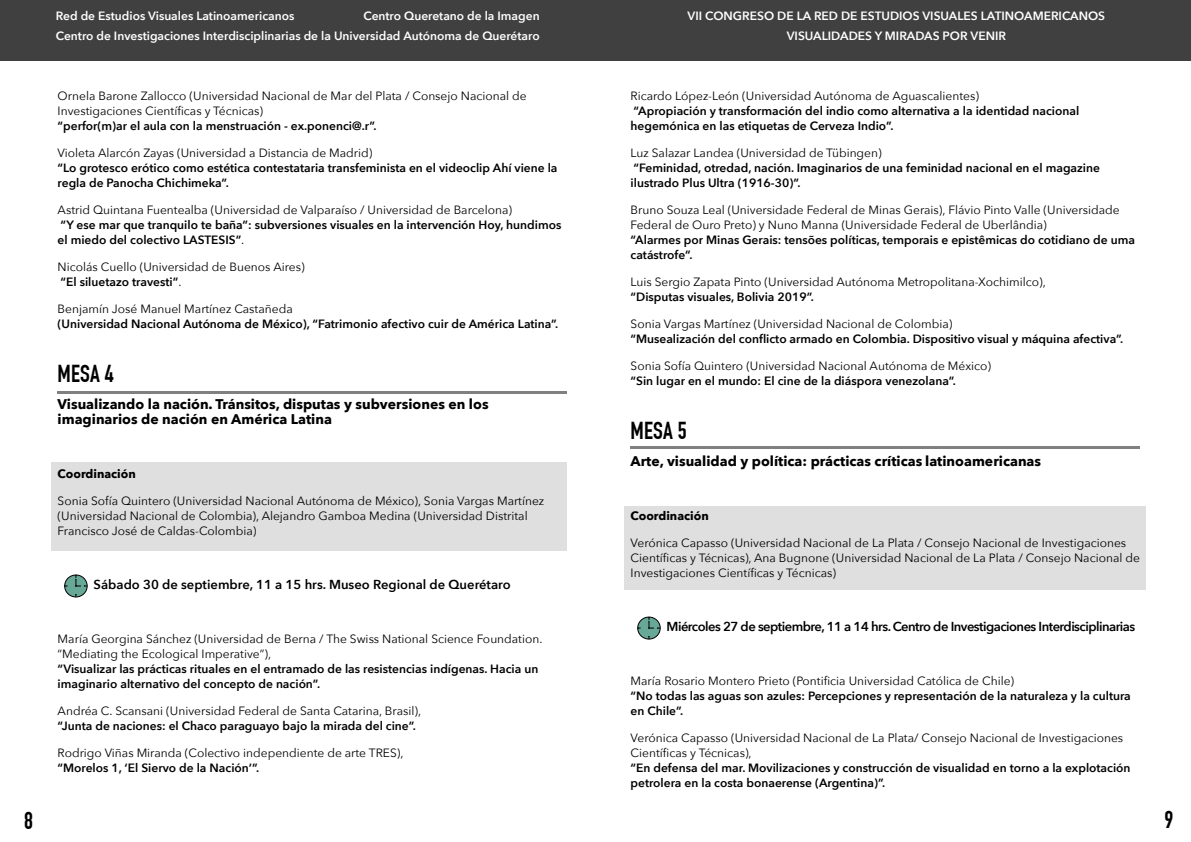
<style>
.page{position:relative;width:1191px;height:842px;background:#fff}
.page>*{position:absolute;margin:0;border:0;box-sizing:border-box;transform-origin:0 0}
.t1{font:700 24px "DIN Condensed";letter-spacing:.01em;color:#000}
.t2{font:700 14px/15px "Avenir Next";color:#000}
.t3{font:600 13px "Avenir Next";letter-spacing:-.04em;color:#000}
.t4{font:600 13px "Avenir Next";color:#000}
.t5{font:12px/15px "Avenir Next";color:#000}
.t6{font:600 12px/15px "Avenir Next";color:#000}
.t7{font:600 12px/20px "Avenir Next";color:#fff;text-align:center}
.t8{font:700 12px "Avenir Next";color:#000}
.s1{font-weight:400}
.s2{font-weight:600}
</style>
<div class="page">
<div style="left:595px;top:0;width:596px;height:61px;background:#404040"></div>
<hr style="left:630px;top:446px;width:510px;height:3px;background:#808080">
<div style="left:624px;top:506px;width:522px;height:84px;background:#dfdfdf"></div>
<div style="left:0;top:0;width:595px;height:61px;background:#404040"></div>
<hr style="left:58px;top:391px;width:509px;height:3px;background:#808080">
<div style="left:51px;top:462px;width:516px;height:88px;background:#dfdfdf"></div>
<div style="left:64px;top:575px;width:24px;height:22px;background:#67a897;border:1px solid #000;border-radius:50%"></div>
<svg style="left:75px;top:575px;width:12px;height:12px"></svg>
<div style="left:637px;top:617px;width:23px;height:22px;background:#67a897;border:1px solid #000;border-radius:50%"></div>
<svg style="left:648px;top:617px;width:12px;height:12px"></svg>
<h1 class="t1" style="left:24px;top:812px;width:10px">8</h1>
<p class="t7" style="left:56px;top:6px;width:485px;text-align:right">Centro Queretano de la Imagen<br>Centro de Investigaciones Interdisciplinarias de la Universidad Autónoma de Querétaro</p>
<p class="t7" style="left:56px;top:6px;width:240px">Red de Estudios Visuales Latinoamericanos</p>
<p class="t5" style="left:58px;top:89px;width:470px">Ornela Barone Zallocco (Universidad Nacional de Mar del Plata / Consejo Nacional de<br>Investigaciones Científicas y Técnicas)</p>
<p class="t6" style="left:58px;top:119px;width:320px">“perfor(m)ar el aula con la menstruación - ex.ponenci@.r”.</p>
<p class="t5" style="left:58px;top:146px;width:316px">Violeta Alarcón Zayas (Universidad a Distancia de Madrid)</p>
<p class="t6" style="left:58px;top:161px;width:501px">“Lo grotesco erótico como estética contestataria transfeminista en el videoclip Ahí viene la regla de Panocha Chichimeka”.</p>
<p class="t5" style="left:58px;top:203px;width:456px">Astrid Quintana Fuentealba (Universidad de Valparaíso / Universidad de Barcelona)</p>
<p class="t6" style="left:58px;top:218px;width:505px">“Y ese mar que tranquilo te baña”: subversiones visuales en la intervención Hoy, hundimos el miedo del colectivo LASTESIS”<span class="s1">.</span></p>
<p class="t5" style="left:58px;top:260px;width:248px">Nicolás Cuello (Universidad de Buenos Aires) <span class="s2">“El siluetazo travesti”</span>.</p>
<p class="t5" style="left:58px;top:302px;width:237px">Benjamín José Manuel Martínez Castañeda</p>
<p class="t6" style="left:58px;top:317px;width:502px">(Universidad Nacional Autónoma de México), “Fatrimonio afectivo cuir de América Latina”.</p>
<h1 class="t1" style="left:58px;top:365px;width:58px">MESA 4</h1>
<p class="t2" style="left:58px;top:397px;width:432px">Visualizando la nación. Tránsitos, disputas y subversiones en los imaginarios de nación en América Latina</p>
<p class="t8" style="left:58px;top:466px;width:80px">Coordinación</p>
<p class="t5" style="left:58px;top:494px;width:488px">Sonia Sofía Quintero (Universidad Nacional Autónoma de México), Sonia Vargas Martínez (Universidad Nacional de Colombia), Alejandro Gamboa Medina (Universidad Distrital<br>Francisco José de Caldas-Colombia)</p>
<p class="t4" style="left:94px;top:576px;width:418px">Sábado 30 de septiembre, 11 a 15 hrs. Museo Regional de Querétaro</p>
<p class="t5" style="left:58px;top:632px;width:486px">María Georgina Sánchez (Universidad de Berna / The Swiss National Science Foundation. “Mediating the Ecological Imperative”),</p>
<p class="t6" style="left:58px;top:662px;width:482px">“Visualizar las prácticas rituales en el entramado de las resistencias indígenas. Hacia un imaginario alternativo del concepto de nación”.</p>
<p class="t5" style="left:58px;top:704px;width:365px">Andréa C. Scansani (Universidad Federal de Santa Catarina, Brasil),</p>
<p class="t6" style="left:58px;top:719px;width:360px">“Junta de naciones: el Chaco paraguayo bajo la mirada del cine”.</p>
<p class="t5" style="left:58px;top:746px;width:347px">Rodrigo Viñas Miranda (Colectivo independiente de arte TRES),</p>
<p class="t6" style="left:58px;top:761px;width:203px">“Morelos 1, ‘El Siervo de la Nación’”.</p>
<p class="t7" style="left:687px;top:6px;width:419px">VII CONGRESO DE LA RED DE ESTUDIOS VISUALES LATINOAMERICANOS<br>VISUALIDADES Y MIRADAS POR VENIR</p>
<p class="t5" style="left:630px;top:89px;width:350px">Ricardo López-León (Universidad Autónoma de Aguascalientes)</p>
<p class="t6" style="left:630px;top:104px;width:450px">“Apropiación y transformación del indio como alternativa a la identidad nacional hegemónica en las etiquetas de Cerveza Indio”.</p>
<p class="t5" style="left:630px;top:146px;width:252px">Luz Salazar Landea (Universidad de Tübingen)</p>
<p class="t6" style="left:630px;top:161px;width:471px">“Feminidad, otredad, nación. Imaginarios de una feminidad nacional en el magazine ilustrado Plus Ultra (1916-30)”.</p>
<p class="t5" style="left:630px;top:203px;width:490px">Bruno Souza Leal (Universidade Federal de Minas Gerais), Flávio Pinto Valle (Universidade<br>Federal de Ouro Preto) y Nuno Manna (Universidade Federal de Uberlândia)</p>
<p class="t6" style="left:630px;top:233px;width:506px">“Alarmes por Minas Gerais: tensões políticas, temporais e epistêmicas do cotidiano de uma catástrofe”.</p>
<p class="t5" style="left:630px;top:275px;width:417px">Luis Sergio Zapata Pinto (Universidad Autónoma Metropolitana-Xochimilco),</p>
<p class="t6" style="left:630px;top:290px;width:185px">“Disputas visuales, Bolivia 2019”.</p>
<p class="t5" style="left:630px;top:317px;width:323px">Sonia Vargas Martínez (Universidad Nacional de Colombia)</p>
<p class="t6" style="left:630px;top:332px;width:494px">“Musealización del conflicto armado en Colombia. Dispositivo visual y máquina afectiva”.</p>
<p class="t5" style="left:630px;top:359px;width:362px">Sonia Sofía Quintero (Universidad Nacional Autónoma de México)</p>
<p class="t6" style="left:630px;top:374px;width:327px">“Sin lugar en el mundo: El cine de la diáspora venezolana”.</p>
<h1 class="t1" style="left:630px;top:422px;width:58px">MESA 5</h1>
<p class="t2" style="left:630px;top:454px;width:412px">Arte, visualidad y política: prácticas críticas latinoamericanas</p>
<p class="t8" style="left:630px;top:508px;width:80px">Coordinación</p>
<p class="t5" style="left:630px;top:536px;width:511px">Verónica Capasso (Universidad Nacional de La Plata / Consejo Nacional de Investigaciones<br>Científicas y Técnicas), Ana Bugnone (Universidad Nacional de La Plata / Consejo Nacional de<br>Investigaciones Científicas y Técnicas)</p>
<p class="t3" style="left:666px;top:618px;width:470px">Miércoles 27 de septiembre, 11 a 14 hrs. Centro de Investigaciones Interdisciplinarias</p>
<p class="t5" style="left:630px;top:674px;width:385px">María Rosario Montero Prieto (Pontificia Universidad Católica de Chile)</p>
<p class="t6" style="left:630px;top:689px;width:502px">“No todas las aguas son azules: Percepciones y representación de la naturaleza y la cultura en Chile”.</p>
<p class="t5" style="left:630px;top:731px;width:494px">Verónica Capasso (Universidad Nacional de La Plata/ Consejo Nacional de Investigaciones<br>Científicas y Técnicas),</p>
<p class="t6" style="left:630px;top:761px;width:501px">“En defensa del mar. Movilizaciones y construcción de visualidad en torno a la explotación petrolera en la costa bonaerense (Argentina)”.</p>
<h1 class="t1" style="left:1164px;top:811px;width:10px">9</h1>
</div>
